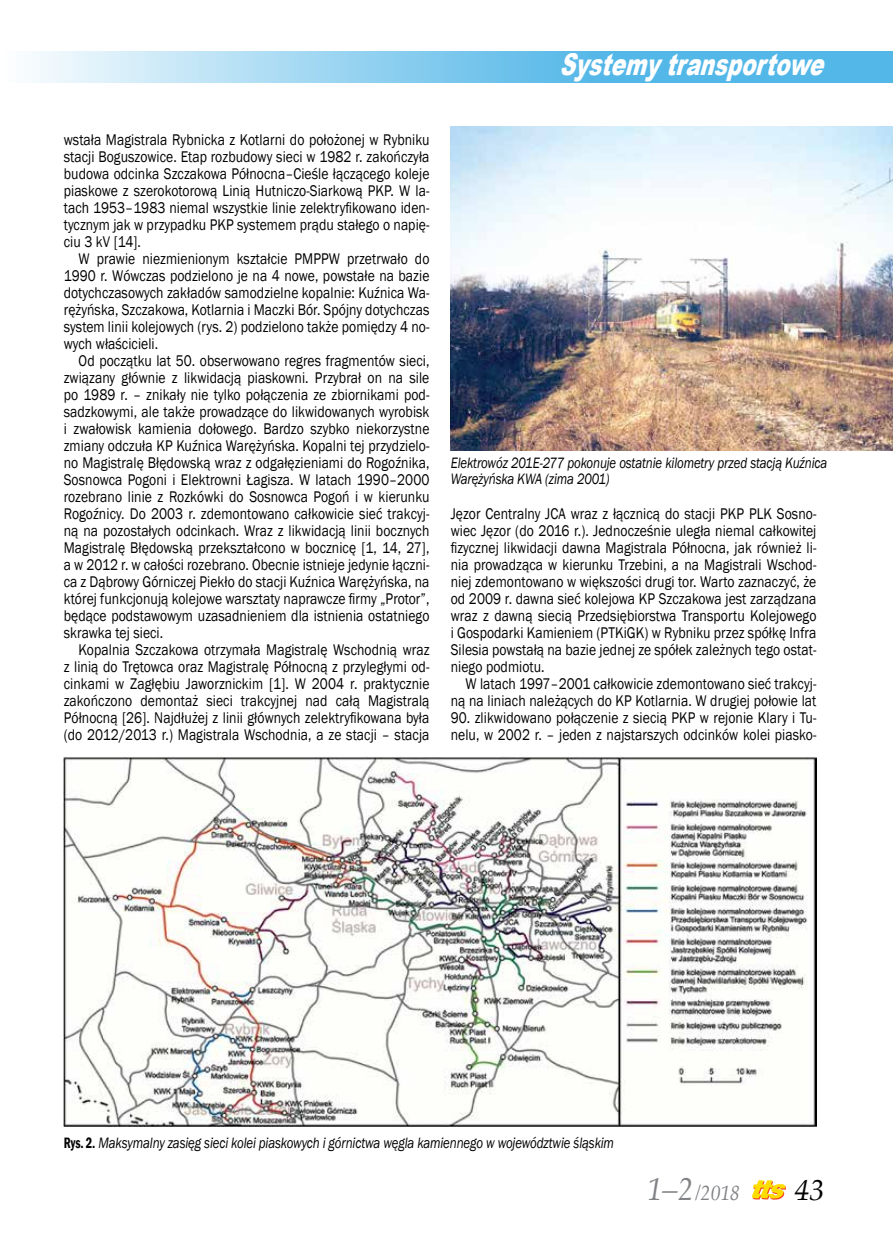
<style>
.page{position:relative;width:893px;height:1251px;background:#fff}
.page>*{position:absolute;margin:0;border:0;box-sizing:border-box;transform-origin:0 0}
.t1{font:italic 900 30px "Arial";color:#fff;scale:.71 1}
.t2{font:italic 30px "Palatino Linotype";color:#000}
.t3{font:italic 21.45px "Palatino Linotype";color:#808285;scale:.91 1}
.t4{font:15.9px/17px "Franklin Gothic";letter-spacing:.005em;color:#000;text-align:justify;scale:.86 1}
.t5{font:italic 15.45px/16.5px "Franklin Gothic";letter-spacing:-.01em;color:#000;scale:.83 1}
.s1{font-weight:600;font-style:normal;font-stretch:condensed}
.s2{font-size:33px}
</style>
<div class="page">
<svg style="left:34px;top:51px;width:859px;height:32px;background:#87ccee"></svg>
<svg style="left:752px;top:1180px;width:34px;height:19px"></svg>
<img style="left:64px;top:756px;width:752px;height:369px">
<img style="left:451px;top:127px;width:442px;height:323px">
<p class="t4" style="left:64px;top:131px;width:427px">wstała Magistrala Rybnicka z Kotlarni do położonej w Rybniku stacji Boguszowice. Etap rozbudowy sieci w 1982 r. zakończyła budowa odcinka Szczakowa Północna–Cieśle łączącego koleje piaskowe z szerokotorową Linią Hutniczo-Siarkową PKP. W la&shy;tach 1953–1983 niemal wszystkie linie zelektryfikowano iden&shy;tycznym jak w przypadku PKP systemem prądu stałego o napię&shy;ciu 3 kV [14].</p>
<p class="t4" style="left:64px;top:250px;width:427px;text-indent:15px">W prawie niezmienionym kształcie PMPPW przetrwało do 1990 r. Wówczas podzielono je na 4 nowe, powstałe na bazie dotychczasowych zakładów samodzielne kopalnie: Kuźnica Wa&shy;rężyńska, Szczakowa, Kotlarnia i Maczki Bór. Spójny dotychczas system linii kolejowych (rys. 2) podzielono także pomiędzy 4 no&shy;wych właścicieli.</p>
<p class="t4" style="left:64px;top:352px;width:427px;text-indent:15px">Od początku lat 50. obserwowano regres fragmentów sieci, związany głównie z likwidacją piaskowni. Przybrał on na sile po 1989 r. – znikały nie tylko połączenia ze zbiornikami pod&shy;sadzkowymi, ale także prowadzące do likwidowanych wyrobisk i zwałowisk kamienia dołowego. Bardzo szybko niekorzystne zmiany odczuła KP Kuźnica Warężyńska. Kopalni tej przydzielo&shy;no Magistralę Błędowską wraz z odgałęzieniami do Rogoźnika, Sosnowca Pogoni i Elektrowni Łagisza. W latach 1990–2000 rozebrano linie z Rozkówki do Sosnowca Pogoń i w kierunku Rogoźnicy. Do 2003 r. zdemontowano całkowicie sieć trakcyj&shy;ną na pozostałych odcinkach. Wraz z likwidacją linii bocznych Magistralę Błędowską przekształcono w bocznicę [1, 14, 27], a w 2012 r. w całości rozebrano. Obecnie istnieje jedynie łączni&shy;ca z Dąbrowy Górniczej Piekło do stacji Kuźnica Warężyńska, na której funkcjonują kolejowe warsztaty naprawcze firmy „Protor”, będące podstawowym uzasadnieniem dla istnienia ostatniego skrawka tej sieci.</p>
<p class="t4" style="left:64px;top:641px;width:427px;text-indent:15px">Kopalnia Szczakowa otrzymała Magistralę Wschodnią wraz z linią do Trętowca oraz Magistralę Północną z przyległymi od&shy;cinkami w Zagłębiu Jaworznickim [1]. W 2004 r. praktycznie zakończono demontaż sieci trakcyjnej nad całą Magistralą Północną [26]. Najdłużej z linii głównych zelektryfikowana była (do 2012/2013 r.) Magistrala Wschodnia, a ze stacji – stacja</p>
<h1 class="t1" style="left:559px;top:42px;width:388px">Systemytransportowe</h1>
<p class="t5" style="left:451px;top:454px;width:455px">Elektrowóz 201E-277 pokonuje ostatnie kilometry przed stacją Kuźnica<br>Warężyńska KWA (zima 2001)</p>
<p class="t4" style="left:451px;top:505px;width:427px">Jęzor Centralny JCA wraz z łącznicą do stacji PKP PLK Sosno&shy;wiec Jęzor (do 2016 r.). Jednocześnie uległa niemal całkowitej fizycznej likwidacji dawna Magistrala Północna, jak również li&shy;nia prowadząca w kierunku Trzebini, a na Magistrali Wschod&shy;niej zdemontowano w większości drugi tor. Warto zaznaczyć, że od 2009 r. dawna sieć kolejowa KP Szczakowa jest zarządzana wraz z dawną siecią Przedsiębiorstwa Transportu Kolejowego i Gospodarki Kamieniem (PTKiGK) w Rybniku przez spółkę Infra Silesia powstałą na bazie jednej ze spółek zależnych tego ostat&shy;niego podmiotu.</p>
<p class="t4" style="left:451px;top:675px;width:427px;text-align:right">W latach 1997–2001 całkowicie zdemontowano sieć trakcyj&shy;ną na liniach należących do KP Kotlarnia. W drugiej połowie lat</p>
<p class="t4" style="left:451px;top:709px;width:427px">90. zlikwidowano połączenie z siecią PKP w rejonie Klary i Tu&shy;nelu, w 2002 r. – jeden z najstarszych odcinków kolei piasko-</p>
<p class="t5" style="left:64px;top:1134px;width:664px"><span class="s1">Rys. 2.</span> Maksymalny zasięg sieci kolei piaskowych i górnictwa węgla kamiennego w województwie śląskim</p>
<h2 class="t3" style="left:647px;top:1176px;width:104px"><span class="s2">1–2</span> /2018</h2>
<h1 class="t2" style="left:795px;top:1167px;width:31px">43</h1>
</div>
